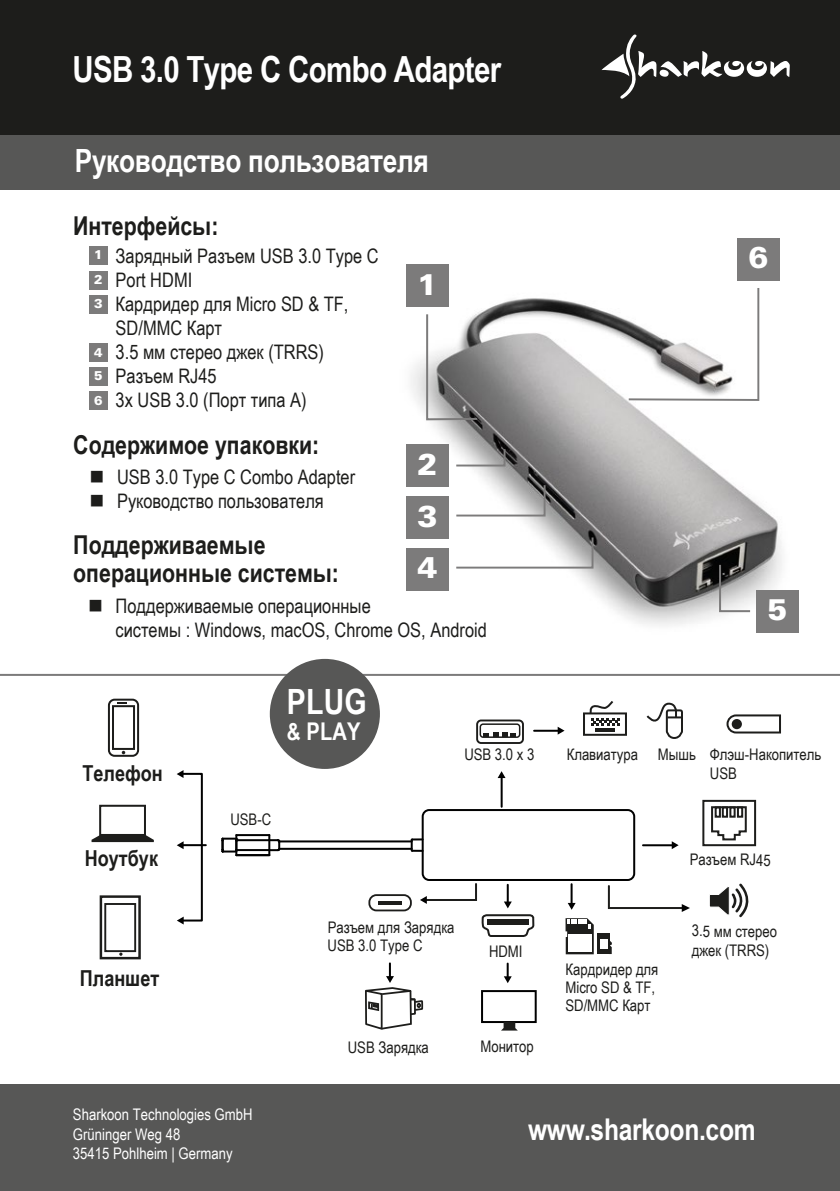
<style>
.page{position:relative;width:840px;height:1191px;background:#fff}
.page>*{position:absolute;margin:0;border:0;box-sizing:border-box;transform-origin:0 0}
.t1{font:700 36px "Arial Narrow";letter-spacing:-.02em;color:#fff}
.t2{font:700 34.8px "Arial Narrow";color:#fff}
.t3{font:700 32px "Arial Narrow";letter-spacing:-.01em;color:#fff}
.t4{font:700 30px "Arial Narrow";letter-spacing:-.01em;color:#fff}
.t5{font:900 30px/51.6px "Univers";color:#fff;text-align:justify}
.t6{font:700 26px/28px "Arial Narrow";color:#1d1d1b}
.t7{font:700 24.4px "Arial Narrow";color:#fff}
.t8{font:700 22px "Arial Narrow";color:#1d1d1b}
.t9{font:20px/24px "Arial Narrow";color:#1d1d1b}
.t10{font:16px/18px "Arial Narrow";letter-spacing:-.005em;color:#1d1d1b}
.t11{font:16px/19.2px "Arial Narrow";color:#fff}
.t12{font:900 12.8px/23.8px "Univers";color:#fff;text-align:justify}
.s1{font-size:23.4px}
</style>
<div class="page">
<div style="left:0;top:1084px;width:839px;height:107px;background:#575756"></div>
<div style="left:0;top:115px;width:839px;height:74px;background:#575756"></div>
<div style="left:0;top:0;width:839px;height:134px;background:#1d1d1b"></div>
<img style="left:374px;top:238px;width:465px;height:436px">
<svg style="left:601px;top:34px;width:188px;height:65px"></svg>
<hr style="left:279px;top:840px;width:132px;height:2px;background:#010101">
<svg style="left:268px;top:835px;width:14px;height:20px"></svg>
<hr style="left:236px;top:854px;width:33px;height:2px;background:#010101">
<hr style="left:236px;top:849px;width:33px;height:2px;background:#010101">
<hr style="left:236px;top:839px;width:33px;height:2px;background:#010101">
<hr style="left:236px;top:834px;width:33px;height:2px;background:#010101">
<svg style="left:221px;top:835px;width:16px;height:20px"></svg>
<hr style="left:279px;top:848px;width:132px;height:2px;background:#010101">
<svg style="left:410px;top:838px;width:11px;height:14px"></svg>
<div style="left:421px;top:809px;width:214px;height:72px;border:2px solid #010101;border-radius:7px"></div>
<svg style="left:557px;top:726px;width:7px;height:8px"></svg>
<hr style="left:534px;top:729px;width:25px;height:2px;background:#010101">
<svg style="left:497px;top:771px;width:8px;height:7px"></svg>
<hr style="left:500px;top:776px;width:2px;height:30px;background:#010101">
<svg style="left:671px;top:841px;width:7px;height:8px"></svg>
<hr style="left:642px;top:844px;width:31px;height:2px;background:#010101">
<svg style="left:567px;top:903px;width:8px;height:6px"></svg>
<hr style="left:570px;top:884px;width:2px;height:20px;background:#010101">
<svg style="left:504px;top:963px;width:7px;height:20px"></svg>
<hr style="left:182px;top:844px;width:24px;height:2px;background:#010101">
<div style="left:180px;top:773px;width:23px;height:148px;border:2px solid #010101"></div>
<svg style="left:176px;top:770px;width:7px;height:8px"></svg>
<svg style="left:177px;top:916px;width:6px;height:8px"></svg>
<svg style="left:607px;top:885px;width:82px;height:27px"></svg>
<div style="left:481px;top:990px;width:55px;height:33px;border:2px solid #000"></div>
<svg style="left:500px;top:1021px;width:17px;height:9px"></svg>
<svg style="left:420px;top:883px;width:115px;height:54px"></svg>
<div style="left:487px;top:920px;width:41px;height:5px;background:#1d1d1b"></div>
<hr style="left:378px;top:901px;width:24px;height:3px;background:#1d1d1b">
<div style="left:476px;top:719px;width:47px;height:25px;border:2px solid #1d1d1b;border-radius:4px"></div>
<div style="left:479px;top:723px;width:41px;height:15px;border:2px solid #1d1d1b;border-radius:3px"></div>
<svg style="left:483px;top:733px;width:32px;height:4px"></svg>
<div style="left:368px;top:894px;width:43px;height:17px;border:2px solid #1d1d1b;border-radius:7px"></div>
<svg style="left:646px;top:702px;width:37px;height:37px"></svg>
<svg style="left:726px;top:714px;width:55px;height:20px"></svg>
<div style="left:731px;top:719px;width:10px;height:10px;background:#1d1d1b;border-radius:50%"></div>
<div style="left:582px;top:712px;width:44px;height:24px;border:2px solid #1d1d1b"></div>
<div style="left:702px;top:800px;width:53px;height:46px;border:2px solid #1d1d1b"></div>
<hr style="left:595px;top:728px;width:19px;height:3px;background:#1d1d1b">
<div style="left:596px;top:933px;width:13px;height:21px;background:#1d1d1b"></div>
<div style="left:599px;top:939px;width:8px;height:9px;background:#fff"></div>
<svg style="left:609px;top:940px;width:2px;height:14px"></svg>
<svg style="left:565px;top:918px;width:28px;height:36px"></svg>
<div style="left:568px;top:934px;width:23px;height:18px;background:#fff"></div>
<div style="left:99px;top:804px;width:47px;height:32px;border:2px solid #1d1d1b"></div>
<svg style="left:91px;top:834px;width:63px;height:8px"></svg>
<div style="left:104px;top:903px;width:32px;height:49px;border:2px solid #1d1d1b"></div>
<div style="left:100px;top:895px;width:41px;height:64px;border:2px solid #1d1d1b"></div>
<div style="left:108px;top:698px;width:31px;height:59px;border:2px solid #1d1d1b;border-radius:6px"></div>
<div style="left:112px;top:705px;width:23px;height:45px;border:2px solid #1d1d1b"></div>
<svg style="left:117px;top:702px;width:10px;height:2px"></svg>
<svg style="left:588px;top:701px;width:31px;height:25px"></svg>
<hr style="left:0;top:674px;width:839px;height:2px;background:#7c7b7b">
<div style="left:270px;top:659px;width:110px;height:110px;background:#575756;border-radius:50%"></div>
<div style="left:89px;top:246px;width:19px;height:18px;background:#7c7b7b"></div>
<div style="left:89px;top:295px;width:19px;height:18px;background:#7c7b7b"></div>
<div style="left:89px;top:344px;width:19px;height:18px;background:#7c7b7b"></div>
<div style="left:89px;top:367px;width:19px;height:18px;background:#7c7b7b"></div>
<div style="left:89px;top:391px;width:19px;height:19px;background:#7c7b7b"></div>
<div style="left:89px;top:271px;width:19px;height:18px;background:#7c7b7b"></div>
<div style="left:406px;top:264px;width:42px;height:43px;background:#7c7b7b"></div>
<div style="left:406px;top:445px;width:42px;height:42px;background:#7c7b7b"></div>
<div style="left:406px;top:496px;width:42px;height:42px;background:#7c7b7b"></div>
<div style="left:406px;top:548px;width:42px;height:42px;background:#7c7b7b"></div>
<div style="left:755px;top:590px;width:43px;height:42px;background:#7c7b7b"></div>
<div style="left:736px;top:238px;width:43px;height:42px;background:#7c7b7b"></div>
<svg style="left:709px;top:883px;width:40px;height:34px"></svg>
<svg style="left:711px;top:806px;width:36px;height:35px"></svg>
<div style="left:736px;top:806px;width:6px;height:11px;border:2px solid #1d1d1b"></div>
<div style="left:729px;top:806px;width:6px;height:11px;border:2px solid #1d1d1b"></div>
<div style="left:721px;top:806px;width:6px;height:11px;border:2px solid #1d1d1b"></div>
<div style="left:714px;top:806px;width:6px;height:11px;border:2px solid #1d1d1b"></div>
<svg style="left:425px;top:312px;width:54px;height:109px"></svg>
<svg style="left:626px;top:286px;width:133px;height:116px"></svg>
<svg style="left:454px;top:535px;width:140px;height:34px"></svg>
<svg style="left:454px;top:483px;width:92px;height:34px"></svg>
<svg style="left:717px;top:563px;width:34px;height:50px;background:#9a9a99"></svg>
<svg style="left:454px;top:447px;width:52px;height:20px"></svg>
<svg style="left:365px;top:963px;width:59px;height:67px"></svg>
<h1 class="t1" style="left:72px;top:42px;width:430px">USB 3.0 Type C Combo Adapter</h1>
<h3 class="t3" style="left:75px;top:137px;width:355px">Руководство пользователя</h3>
<h3 class="t6" style="left:73px;top:210px;width:147px">Интерфейсы:</h3>
<p class="t9" style="left:116px;top:243px;width:264px">Зарядный Разъем USB 3.0 Type C<br>Port HDMI<br>Кардридер для Micro SD &amp; TF,<br>SD/MMC Карт<br>3.5 мм стерео джек (TRRS)<br>Разъем RJ45<br>3x USB 3.0 (Порт типа А)</p>
<h3 class="t6" style="left:73px;top:430px;width:247px">Содержимое упаковки:</h3>
<p class="t9" style="left:89px;top:464px;width:267px">■ USB 3.0 Type C Combo Adapter</p>
<p class="t9" style="left:89px;top:488px;width:236px">■ Руководство пользователя</p>
<p class="t12" style="left:94px;top:243px;width:10px">1</p>
<p class="t12" style="left:94px;top:291px;width:10px">3</p>
<p class="t12" style="left:94px;top:340px;width:10px">4<br>5<br>6</p>
<p class="t12" style="left:94px;top:267px;width:10px">2</p>
<h3 class="t5" style="left:417px;top:258px;width:21px">1</h3>
<h3 class="t5" style="left:417px;top:438px;width:21px">2<br>3<br>4</h3>
<h3 class="t6" style="left:73px;top:529px;width:267px">Поддерживаемые операционные системы:</h3>
<p class="t9" style="left:115px;top:593px;width:373px;text-indent:-28px">■ Поддерживаемые операционные<br>системы : Windows, macOS, Chrome OS, Android</p>
<h2 class="t2" style="left:286px;top:675px;width:81px">PLUG</h2>
<p class="t7" style="left:286px;top:713px;width:75px"><span class="s1">&amp;</span> PLAY</p>
<h3 class="t5" style="left:748px;top:231px;width:21px">6</h3>
<h3 class="t5" style="left:766px;top:583px;width:21px">5</h3>
<p class="t8" style="left:82px;top:756px;width:82px">Телефон</p>
<p class="t8" style="left:85px;top:842px;width:75px">Ноутбук</p>
<p class="t8" style="left:80px;top:961px;width:81px">Планшет</p>
<p class="t10" style="left:230px;top:809px;width:42px">USB-C</p>
<p class="t11" style="left:73px;top:1104px;width:181px">Sharkoon Technologies GmbH<br>Grüninger Weg 48<br>35415 Pohlheim | Germany</p>
<p class="t10" style="left:464px;top:745px;width:72px">USB 3.0 x 3</p>
<p class="t10" style="left:709px;top:744px;width:113px;line-height:19.2px;text-indent:-143px">Клавиатура Мышь Флэш-Накопитель<br>USB</p>
<p class="t10" style="left:327px;top:917px;width:128px">Разъем для Зарядка<br>USB 3.0 Type C</p>
<p class="t10" style="left:488px;top:941px;width:35px">HDMI</p>
<p class="t10" style="left:347px;top:1037px;width:82px">USB Зарядка</p>
<p class="t10" style="left:480px;top:1037px;width:55px">Монитор</p>
<p class="t10" style="left:565px;top:960px;width:94px">Кардридер для<br>Micro SD &amp; TF,<br>SD/MMC Карт</p>
<p class="t10" style="left:689px;top:850px;width:82px">Разъем RJ45</p>
<p class="t10" style="left:691px;top:920px;width:87px;line-height:19.2px">3.5 мм стерео джек (TRRS)</p>
<h3 class="t4" style="left:527px;top:1106px;width:229px">www.sharkoon.com</h3>
</div>
